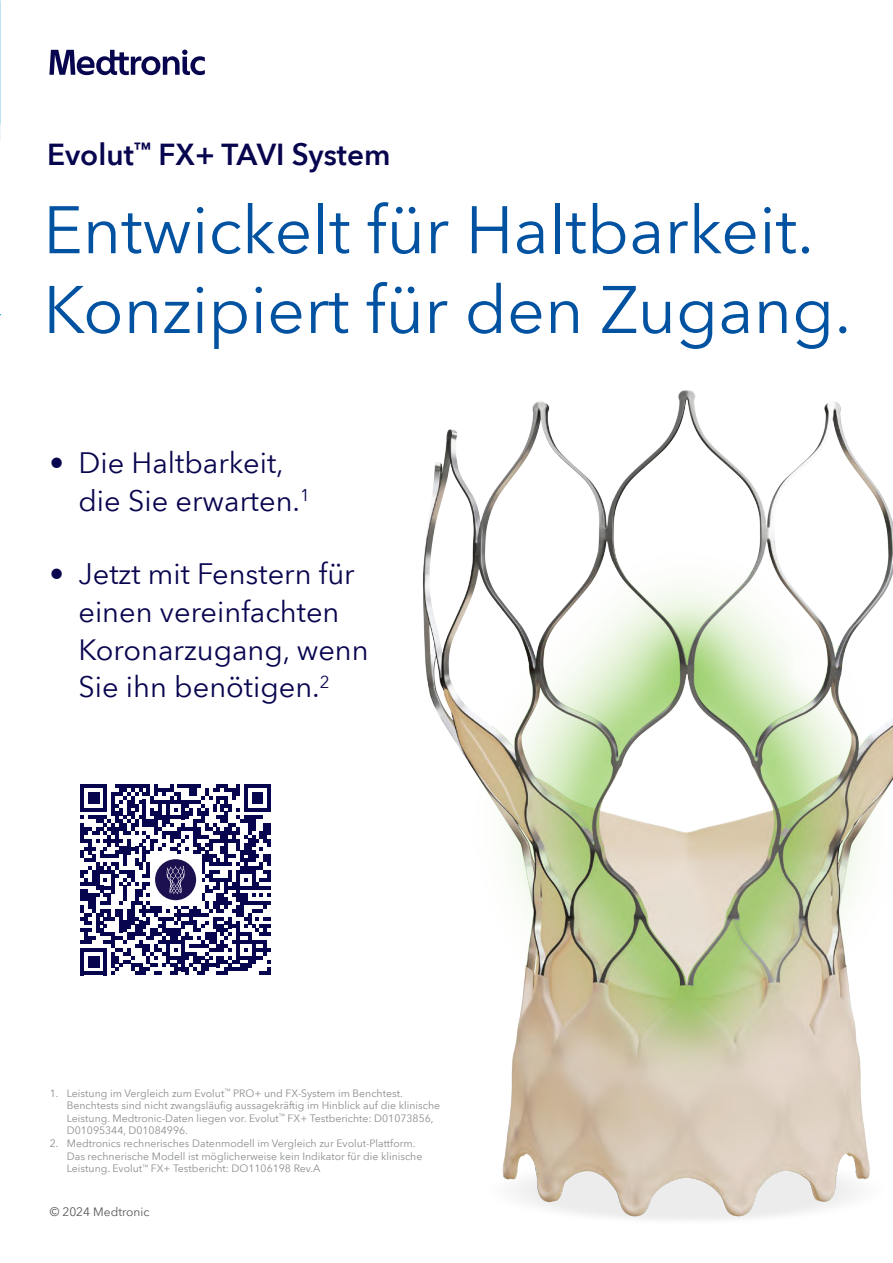
<style>
.page{position:relative;width:893px;height:1263px;background:#fff}
.page>*{position:absolute;margin:0;border:0;box-sizing:border-box;transform-origin:0 0}
.t1{font:66.45px/79.8px "Avenir Next World";color:#0152a1}
.t2{font:600 29.7px "Avenir Next World";color:#08054f}
.t3{font:29.1px/37.8px "Avenir Next World";color:#08054f}
.t4{font:12px "Avenir Next World";color:#57585a}
.t5{font:10.5px/12.6px "Avenir Next World";color:#8a8c8f}
</style>
<div class="page">
<svg style="left:49px;top:50px;width:156px;height:25px"></svg>
<img style="left:423px;top:390px;width:470px;height:830px">
<svg style="left:80px;top:784px;width:191px;height:191px"></svg>
<svg style="left:0;top:0;width:1px;height:125px"></svg>
<h2 class="t2" style="left:47px;top:137px;width:345px">Evolut<sup>™</sup> FX+ TAVI System</h2>
<h1 class="t1" style="left:43px;top:191px;width:810px">Entwickelt für Haltbarkeit.<br>Konzipiert für den Zugang.</h1>
<h3 class="t3" style="left:78px;top:444px;width:233px;text-indent:-29px">• Die Haltbarkeit, die Sie erwarten.<sup>1</sup></h3>
<h3 class="t3" style="left:78px;top:556px;width:292px;text-indent:-29px">• Jetzt mit Fenstern für einen vereinfachten<br>Koronarzugang, wenn<br>Sie ihn benötigen.<sup>2</sup></h3>
<p class="t5" style="left:67px;top:1087px;width:375px;text-indent:-17px">1. Leistung im Vergleich zum Evolut<sup>™</sup> PRO+ und FX-System im Benchtest.<br>Benchtests sind nicht zwangsläufig aussagekräftig im Hinblick auf die klinische Leistung. Medtronic-Daten liegen vor. Evolut<sup>™</sup> FX+ Testberichte: D01073856, D01095344, D01084996.</p>
<p class="t5" style="left:67px;top:1137px;width:357px;text-indent:-17px">2. Medtronics rechnerisches Datenmodell im Vergleich zur Evolut-Plattform.<br>Das rechnerische Modell ist möglicherweise kein Indikator für die klinische<br>Leistung. Evolut<sup>™</sup> FX+ Testbericht: DO1106198 Rev.A</p>
<p class="t4" style="left:50px;top:1202px;width:101px">© 2024 Medtronic</p>
</div>
